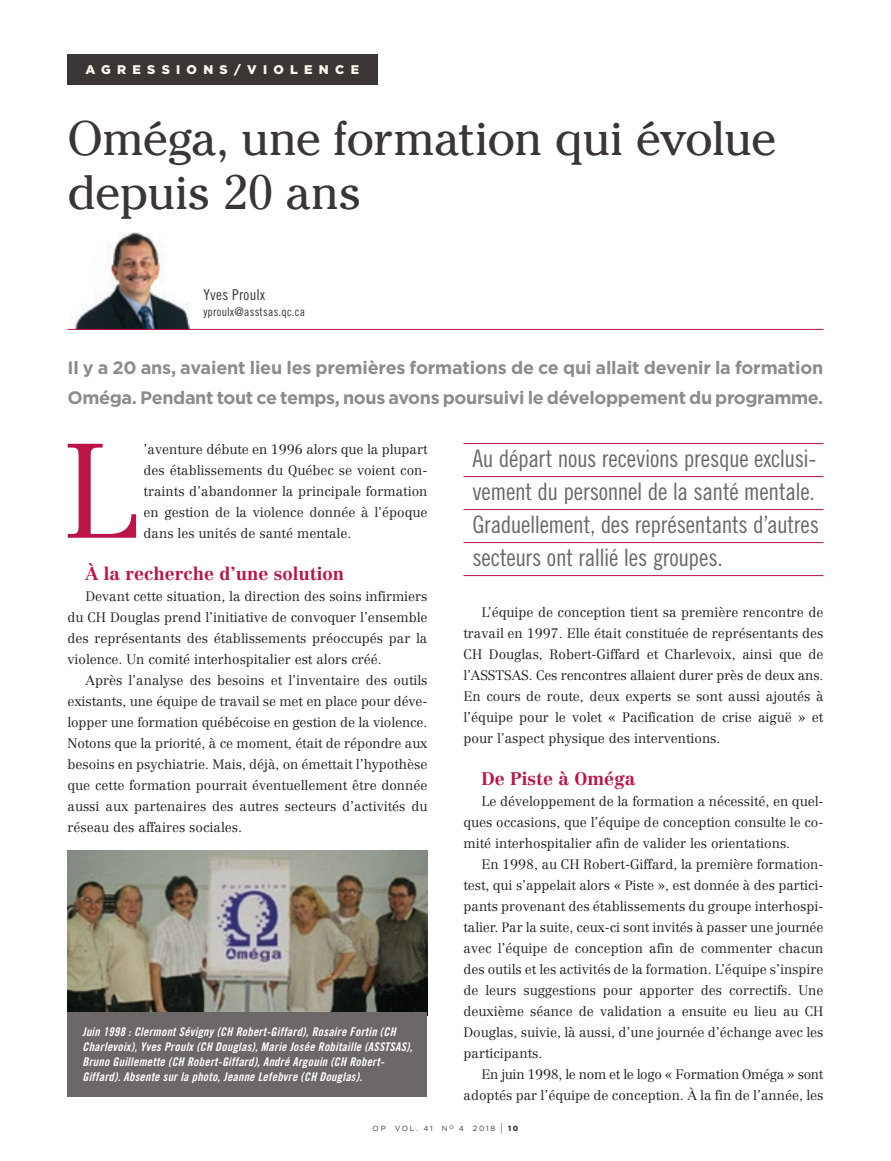
<style>
.page{position:relative;width:891px;height:1161px;background:#fff}
.page>*{position:absolute;margin:0;border:0;box-sizing:border-box;transform-origin:0 0}
.t1{font:300 132px "Centennial";color:#bc1446}
.t2{font:48px/54px "Cheltenham";letter-spacing:-.015em;color:#3b3635}
.ARTICLES-exergues{font:24px "Trade Gothic LT Pro Cn 18";letter-spacing:-.015em;color:#6c6867}
.t3{font:700 18px/30px "Gotham";letter-spacing:-.02em;color:#8e8b8b}
.ARTICLES-titres{font:700 18px "Centennial";color:#bc1446}
.t4{font:15px "Trade Gothic LT Pro Cn 18";letter-spacing:.02em;color:#3b3635}
.ARTICLES-texte{font:300 13.5px/21px "Centennial";color:#231f20;text-align:justify}
.t5{font:900 12.6px "Gotham";letter-spacing:.5em;color:#fbf8ec}
.PHOTOS-legendes{font:12px/15px "Trade Gothic LT Pro Bd Cn 20 Obl";letter-spacing:.02em;color:#fff}
.t6{font:12px "Trade Gothic LT Pro Cn 18";letter-spacing:.02em;color:#3b3635}
.t7{font:7.5px "Gotham";letter-spacing:.225em;color:#3b3635}
.s1{font-size:11.25px;color:#bc1446}
.s2{font-weight:900}
</style>
<div class="page">
<img style="left:70px;top:232px;width:125px;height:97px">
<div style="left:68px;top:54px;width:310px;height:30px;background:#3b3635"></div>
<hr style="left:68px;top:329px;width:756px;height:1px;background:#bc1446">
<hr style="left:464px;top:443px;width:360px;height:1px;background:#bc1446">
<hr style="left:464px;top:476px;width:360px;height:1px;background:#bc1446">
<hr style="left:464px;top:509px;width:360px;height:1px;background:#bc1446">
<hr style="left:464px;top:542px;width:360px;height:1px;background:#bc1446">
<hr style="left:464px;top:575px;width:360px;height:1px;background:#bc1446">
<img style="left:68px;top:850px;width:360px;height:162px">
<div style="left:68px;top:1012px;width:360px;height:85px;background:#6c6867"></div>
<p class="t5" style="left:86px;top:60px;width:275px">AGRESSIONS/VIOLENCE</p>
<p class="t2" style="left:68px;top:111px;width:710px">Oméga, une formation qui évolue depuis 20 ans</p>
<p class="t4" style="left:203px;top:285px;width:63px">Yves Proulx</p>
<p class="t6" style="left:203px;top:305px;width:103px">yproulx@asstsas.qc.ca</p>
<p class="t3" style="left:68px;top:353px;width:758px">Il y a 20 ans, avaient lieu les premières formations de ce qui allait devenir la formation<br>Oméga. Pendant tout ce temps, nous avons poursuivi le développement du programme.</p>
<p class="ARTICLES-texte" style="left:144px;top:438px;width:285px">’aventure débute en 1996 alors que la plupart des établissements du Québec se voient con&shy;traints d’abandonner la principale formation en gestion de la violence donnée à l’époque dans les unités de santé mentale.</p>
<p class="ARTICLES-titres" style="left:86px;top:562px;width:260px">À la recherche d’une solution</p>
<p class="ARTICLES-texte" style="left:68px;top:585px;width:362px;text-indent:18px">Devant cette situation, la direction des soins infirmiers du CH Douglas prend l’initiative de convoquer l’ensemble des représentants des établissements préoccupés par la violence. Un comité interhospitalier est alors créé.</p>
<p class="ARTICLES-texte" style="left:68px;top:669px;width:362px;text-indent:18px">Après l’analyse des besoins et l’inventaire des outils existants, une équipe de travail se met en place pour déve&shy;lopper une formation québécoise en gestion de la violence.<br>Notons que la priorité, à ce moment, était de répondre aux besoins en psychiatrie. Mais, déjà, on émettait l’hypothèse que cette formation pourrait éventuellement être donnée aussi aux partenaires des autres secteurs d’activités du réseau des affaires sociales.</p>
<p class="t1" style="left:61px;top:413px;width:80px">L</p>
<p class="ARTICLES-exergues" style="left:472px;top:444px;width:345px">Au départ nous recevions presque exclusi-</p>
<p class="ARTICLES-exergues" style="left:472px;top:477px;width:344px">vement du personnel de la santé mentale.</p>
<p class="ARTICLES-exergues" style="left:472px;top:510px;width:348px">Graduellement, des représentants d’autres</p>
<p class="ARTICLES-exergues" style="left:472px;top:543px;width:252px">secteurs ont rallié les groupes.</p>
<p class="ARTICLES-texte" style="left:464px;top:602px;width:362px;text-indent:18px">L’équipe de conception tient sa première rencontre de travail en 1997. Elle était constituée de représentants des CH Douglas, Robert-Giffard et Charlevoix, ainsi que de l’ASSTSAS. Ces rencontres allaient durer près de deux ans.<br>En cours de route, deux experts se sont aussi ajoutés à l’équipe pour le volet « Pacification de crise aiguë » et pour l’aspect physique des interventions.</p>
<p class="ARTICLES-titres" style="left:482px;top:768px;width:156px">De Piste à Oméga</p>
<p class="ARTICLES-texte" style="left:464px;top:791px;width:361px;text-indent:18px">Le développement de la formation a nécessité, en quel&shy;ques occasions, que l’équipe de conception consulte le co&shy;mité interhospitalier afin de valider les orientations.</p>
<p class="ARTICLES-texte" style="left:464px;top:854px;width:362px;text-align:left;text-indent:18px">En 1998, au CH Robert-Giffard, la première formation&shy;test, qui s’appelait alors « Piste », est donnée à des partici&shy;pants provenant des établissements du groupe interhospi&shy;talier. Par la suite, ceux-ci sont invités à passer une journée avec l’équipe de conception afin de commenter chacun des outils et les activités de la formation. L’équipe s’inspire de leurs suggestions pour apporter des correctifs. Une deuxième séance de validation a ensuite eu lieu au CH Douglas, suivie, là aussi, d’une journée d’échange avec les participants.</p>
<p class="ARTICLES-texte" style="left:464px;top:1064px;width:362px;text-align:right">En juin 1998, le nom et le logo « Formation Oméga » sont adoptés par l’équipe de conception. À la fin de l’année, les</p>
<p class="PHOTOS-legendes" style="left:82px;top:1025px;width:332px">Juin 1998 : Clermont Sévigny (CH Robert-Giffard), Rosaire Fortin (CH Charlevoix), Yves Proulx (CH Douglas), Marie Josée Robitaille (ASSTSAS), Bruno Guillemette (CH Robert-Giffard), André Argouin (CH Robert-Giffard). Absente sur la photo, Jeanne Lefebvre (CH Douglas).</p>
<p class="t7" style="left:373px;top:1124px;width:147px">OP VOL. 41 N<sup>O</sup> 4 2018 <span class="s1">|</span> <span class="s2">10</span></p>
</div>
